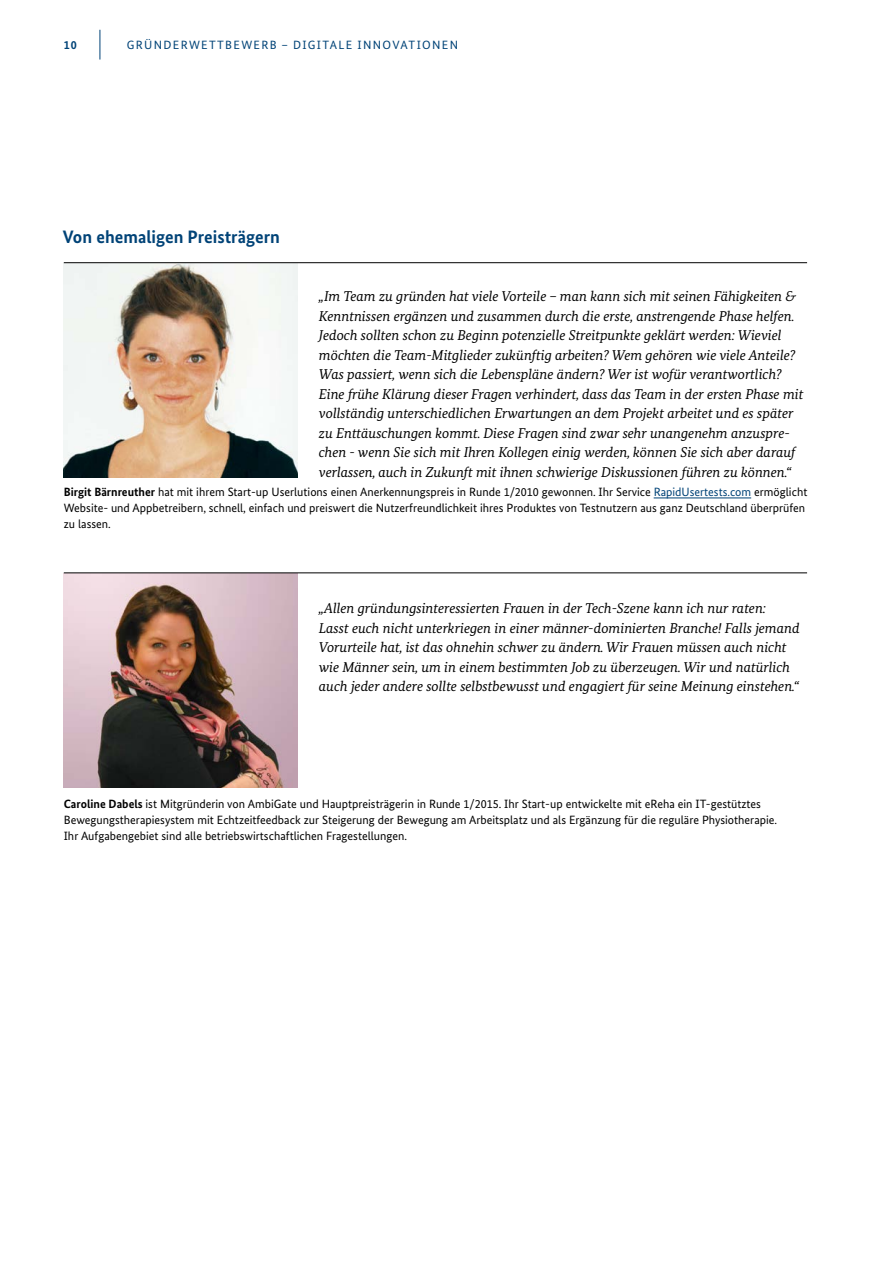
<style>
.page{position:relative;width:893px;height:1263px;background:#fff}
.page>*{position:absolute;margin:0;border:0;box-sizing:border-box;transform-origin:0 0}
.t1{font:700 18px "Bundes Sans";color:#004377}
.t2{font:italic 14.25px/19.5px "Bundes Serif";color:#000}
.t3{font:12px/15.8px "Bundes Sans";color:#000}
.t4{font:12px "Bundes Sans";letter-spacing:.11em;color:#004377}
.t5{font:700 12px "Bundes Sans";color:#004377}
.s1{font-weight:700}
.s2{color:#004377}
</style>
<div class="page">
<hr style="left:100px;top:30px;width:1px;height:30px;background:#004377">
<img style="left:64px;top:263px;width:234px;height:215px">
<img style="left:64px;top:573px;width:234px;height:215px">
<hr style="left:654px;top:497px;width:97px;height:1px;background:#004377">
<hr style="left:64px;top:262px;width:743px;height:1px;background:#000">
<hr style="left:64px;top:572px;width:743px;height:1px;background:#000">
<p class="t5" style="left:64px;top:37px;width:15px">10</p>
<p class="t4" style="left:127px;top:37px;width:333px">GRÜNDERWETTBEWERB – DIGITALE INNOVATIONEN</p>
<h3 class="t1" style="left:63px;top:226px;width:219px">Von ehemaligen Preisträgern</h3>
<p class="t2" style="left:319px;top:287px;width:486px">„Im Team zu gründen hat viele Vorteile – man kann sich mit seinen Fähigkeiten &amp; Kenntnissen ergänzen und zusammen durch die erste, anstrengende Phase helfen.<br>Jedoch sollten schon zu Beginn potenzielle Streitpunkte geklärt werden: Wieviel möchten die Team-Mitglieder zukünftig arbeiten? Wem gehören wie viele Anteile?<br>Was passiert, wenn sich die Lebenspläne ändern? Wer ist wofür verantwortlich?<br>Eine frühe Klärung dieser Fragen verhindert, dass das Team in der ersten Phase mit vollständig unterschiedlichen Erwartungen an dem Projekt arbeitet und es später zu Enttäuschungen kommt. Diese Fragen sind zwar sehr unangenehm anzuspre&shy;chen - wenn Sie sich mit Ihren Kollegen einig werden, können Sie sich aber darauf verlassen, auch in Zukunft mit ihnen schwierige Diskussionen führen zu können.“</p>
<p class="t3" style="left:64px;top:484px;width:745px"><span class="s1">Birgit Bärnreuther</span> hat mit ihrem Start-up Userlutions einen Anerkennungspreis in Runde 1/2010 gewonnen. Ihr Service <span class="s2">RapidUsertests.com</span> ermöglicht<br>Website- und Appbetreibern, schnell, einfach und preiswert die Nutzerfreundlichkeit ihres Produktes von Testnutzern aus ganz Deutschland überprüfen zu lassen.</p>
<p class="t2" style="left:319px;top:599px;width:482px">„Allen gründungsinteressierten Frauen in der Tech-Szene kann ich nur raten:<br>Lasst euch nicht unterkriegen in einer männer-dominierten Branche! Falls jemand Vorurteile hat, ist das ohnehin schwer zu ändern. Wir Frauen müssen auch nicht wie Männer sein, um in einem bestimmten Job zu überzeugen. Wir und natürlich auch jeder andere sollte selbstbewusst und engagiert für seine Meinung einstehen.“</p>
<p class="t3" style="left:64px;top:796px;width:715px"><span class="s1">Caroline Dabels</span> ist Mitgründerin von AmbiGate und Hauptpreisträgerin in Runde 1/2015. Ihr Start-up entwickelte mit eReha ein IT-gestütztes<br>Bewegungstherapiesystem mit Echtzeitfeedback zur Steigerung der Bewegung am Arbeitsplatz und als Ergänzung für die reguläre Physiotherapie.<br>Ihr Aufgabengebiet sind alle betriebswirtschaftlichen Fragestellungen.</p>
</div>
